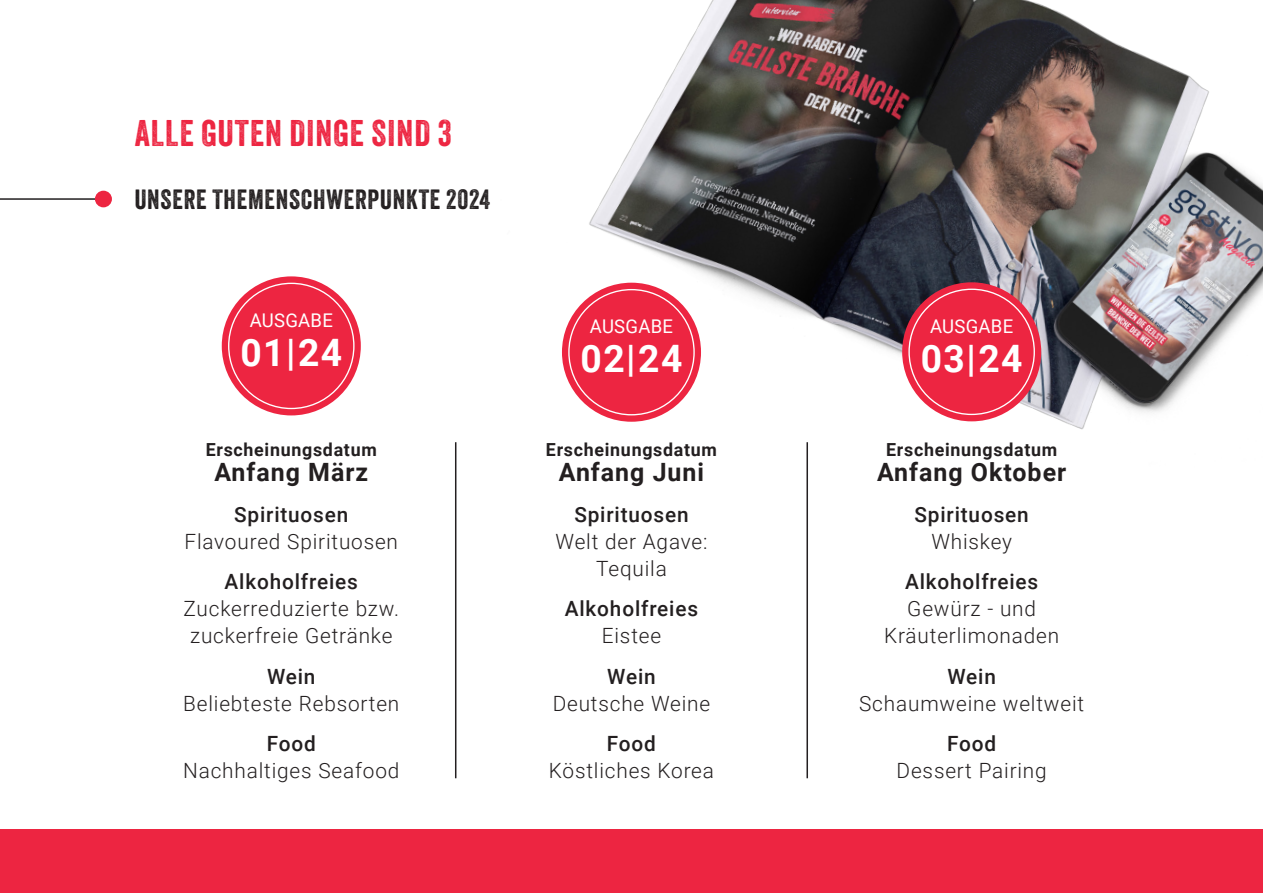
<style>
.page{position:relative;width:1263px;height:893px;background:#fff}
.page>*{position:absolute;margin:0;border:0;box-sizing:border-box;transform-origin:0 0}
.t1{font:700 37.8px "Roboto";letter-spacing:.04em;color:#fff}
.t2{font:36px "Veneer";letter-spacing:.03em;color:#ed2541}
.t3{font:27px "Veneer";letter-spacing:.03em;color:#231f20}
.t4{font:700 25.2px "Roboto";letter-spacing:.04em;color:#231f20}
.t5{font:300 21px "Roboto";letter-spacing:.04em;color:#231f20}
.t6{font:500 21px "Roboto";letter-spacing:.04em;color:#231f20}
.t7{font:18.9px "Roboto";letter-spacing:.015em;color:#fff}
.t8{font:700 18px "Roboto";letter-spacing:.04em;color:#231f20}
</style>
<div class="page">
<img style="left:562px;top:0;width:701px;height:430px">
<div style="left:0;top:829px;width:1263px;height:64px;background:#ed2541"></div>
<svg style="left:222px;top:276px;width:139px;height:139px;background:#ef4058"></svg>
<svg style="left:562px;top:283px;width:139px;height:139px;background:#ef3e57"></svg>
<svg style="left:902px;top:282px;width:139px;height:139px;background:#ea3b54"></svg>
<div style="left:229px;top:283px;width:125px;height:125px;background:#ed2541;border-radius:50%"></div>
<div style="left:569px;top:290px;width:125px;height:125px;background:#ed2541;border-radius:50%"></div>
<div style="left:909px;top:289px;width:125px;height:125px;background:#ed2541;border-radius:50%"></div>
<hr style="left:455px;top:442px;width:1px;height:336px;background:#231f20">
<hr style="left:806px;top:442px;width:2px;height:336px;background:#231f20">
<hr style="left:0;top:198px;width:100px;height:2px;background:#231f20">
<div style="left:95px;top:191px;width:17px;height:16px;background:#ed2541;border-radius:50%"></div>
<p class="t2" style="left:135px;top:111px;width:319px">ALLE GUTEN DINGE SIND 3</p>
<p class="t3" style="left:135px;top:183px;width:357px">UNSERE THEMENSCHWERPUNKTE 2024</p>
<p class="t7" style="left:250px;top:307px;width:85px">AUSGABE</p>
<p class="t7" style="left:590px;top:313px;width:85px">AUSGABE</p>
<p class="t7" style="left:930px;top:313px;width:85px">AUSGABE</p>
<p class="t1" style="left:240px;top:326px;width:103px">01|24</p>
<p class="t1" style="left:581px;top:332px;width:103px">02|24</p>
<p class="t1" style="left:921px;top:332px;width:103px">03|24</p>
<p class="t8" style="left:206px;top:437px;width:172px">Erscheinungsdatum</p>
<p class="t4" style="left:214px;top:454px;width:155px">Anfang März</p>
<p class="t6" style="left:234px;top:500px;width:116px">Spirituosen</p>
<p class="t5" style="left:184px;top:527px;width:215px">Flavoured Spirituosen</p>
<p class="t6" style="left:225px;top:567px;width:135px">Alkoholfreies</p>
<p class="t5" style="left:183px;top:594px;width:217px">Zuckerreduzierte bzw.</p>
<p class="t5" style="left:190px;top:621px;width:204px">zuckerfreie Getränke</p>
<p class="t6" style="left:267px;top:662px;width:50px">Wein</p>
<p class="t5" style="left:183px;top:689px;width:218px">Beliebteste Rebsorten</p>
<p class="t6" style="left:267px;top:729px;width:51px">Food</p>
<p class="t5" style="left:183px;top:756px;width:218px">Nachhaltiges Seafood</p>
<p class="t8" style="left:546px;top:437px;width:172px">Erscheinungsdatum</p>
<p class="t4" style="left:559px;top:454px;width:147px">Anfang Juni</p>
<p class="t6" style="left:574px;top:500px;width:116px">Spirituosen</p>
<p class="t5" style="left:555px;top:527px;width:153px">Welt der Agave:</p>
<p class="t5" style="left:596px;top:554px;width:72px">Tequila</p>
<p class="t6" style="left:565px;top:594px;width:135px">Alkoholfreies</p>
<p class="t5" style="left:602px;top:621px;width:61px">Eistee</p>
<p class="t6" style="left:607px;top:662px;width:50px">Wein</p>
<p class="t5" style="left:553px;top:689px;width:159px">Deutsche Weine</p>
<p class="t6" style="left:607px;top:729px;width:51px">Food</p>
<p class="t5" style="left:549px;top:756px;width:167px">Köstliches Korea</p>
<p class="t8" style="left:886px;top:437px;width:172px">Erscheinungsdatum</p>
<p class="t4" style="left:877px;top:454px;width:191px">Anfang Oktober</p>
<p class="t6" style="left:914px;top:500px;width:116px">Spirituosen</p>
<p class="t5" style="left:931px;top:527px;width:82px">Whiskey</p>
<p class="t6" style="left:905px;top:567px;width:135px">Alkoholfreies</p>
<p class="t5" style="left:907px;top:594px;width:130px">Gewürz - und</p>
<p class="t5" style="left:884px;top:621px;width:176px">Kräuterlimonaden</p>
<p class="t6" style="left:947px;top:662px;width:50px">Wein</p>
<p class="t5" style="left:859px;top:689px;width:227px">Schaumweine weltweit</p>
<p class="t6" style="left:947px;top:729px;width:51px">Food</p>
<p class="t5" style="left:897px;top:756px;width:152px">Dessert Pairing</p>
</div>
